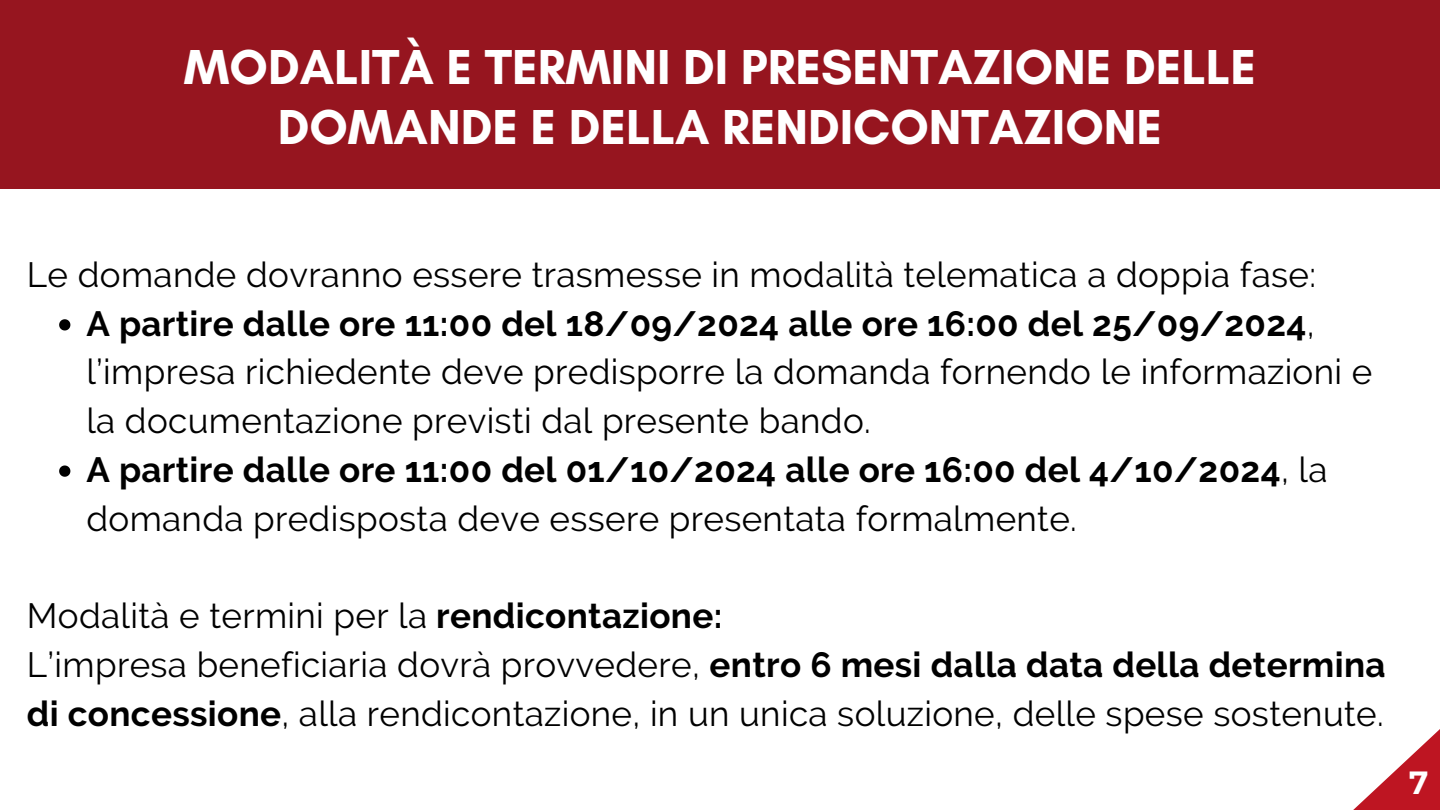
<style>
.page{position:relative;width:1440px;height:810px;background:#96151f}
.page>*{position:absolute;margin:0;border:0;box-sizing:border-box;transform-origin:0 0}
.t1{font:700 50px/60px "Glacial Indifference";color:#fff;text-align:center}
.t2{font:35px/48.8px "Raleway";letter-spacing:.01em;color:#000}
.t3{font:700 35px/48.8px "Raleway";letter-spacing:.01em;color:#000}
.t4{font:700 32px "Kief Montaser Semi";color:#fff}
.s1{font-weight:700}
.s2{font-weight:400}
</style>
<div class="page">
<div style="left:0;top:189px;width:1440px;height:621px;background:#fff"></div>
<svg style="left:1353px;top:729px;width:87px;height:81px"></svg>
<svg style="left:59px;top:319px;width:11px;height:11px"></svg>
<svg style="left:59px;top:465px;width:11px;height:12px"></svg>
<h1 class="t1" style="left:184px;top:37px;width:1074px">MODALITÀ E TERMINI DI PRESENTAZIONE DELLE<br>DOMANDE E DELLA RENDICONTAZIONE</h1>
<p class="t2" style="left:27px;top:250px;width:1291px">Le domande dovranno essere trasmesse in modalità telematica a doppia fase:</p>
<p class="t2" style="left:86px;top:299px;width:1287px"><span class="s1">A partire dalle ore 11:00 del 18/09/2024 alle ore 16:00 del 25/09/2024</span>, l’impresa richiedente deve predisporre la domanda fornendo le informazioni e la documentazione previsti dal presente bando.</p>
<p class="t3" style="left:86px;top:445px;width:1243px">A partire dalle ore 11:00 del 01/10/2024 alle ore 16:00 del 4/10/2024<span class="s2">, la domanda predisposta deve essere presentata formalmente.</span></p>
<p class="t2" style="left:27px;top:591px;width:697px">Modalità e termini per la <span class="s1">rendicontazione:</span></p>
<p class="t2" style="left:27px;top:640px;width:1360px">L’impresa beneficiaria dovrà provvedere, <span class="s1">entro 6 mesi dalla data della determina di concessione</span>, alla rendicontazione, in un unica soluzione, delle spese sostenute.</p>
<p class="t4" style="left:1409px;top:763px;width:20px">7</p>
</div>
